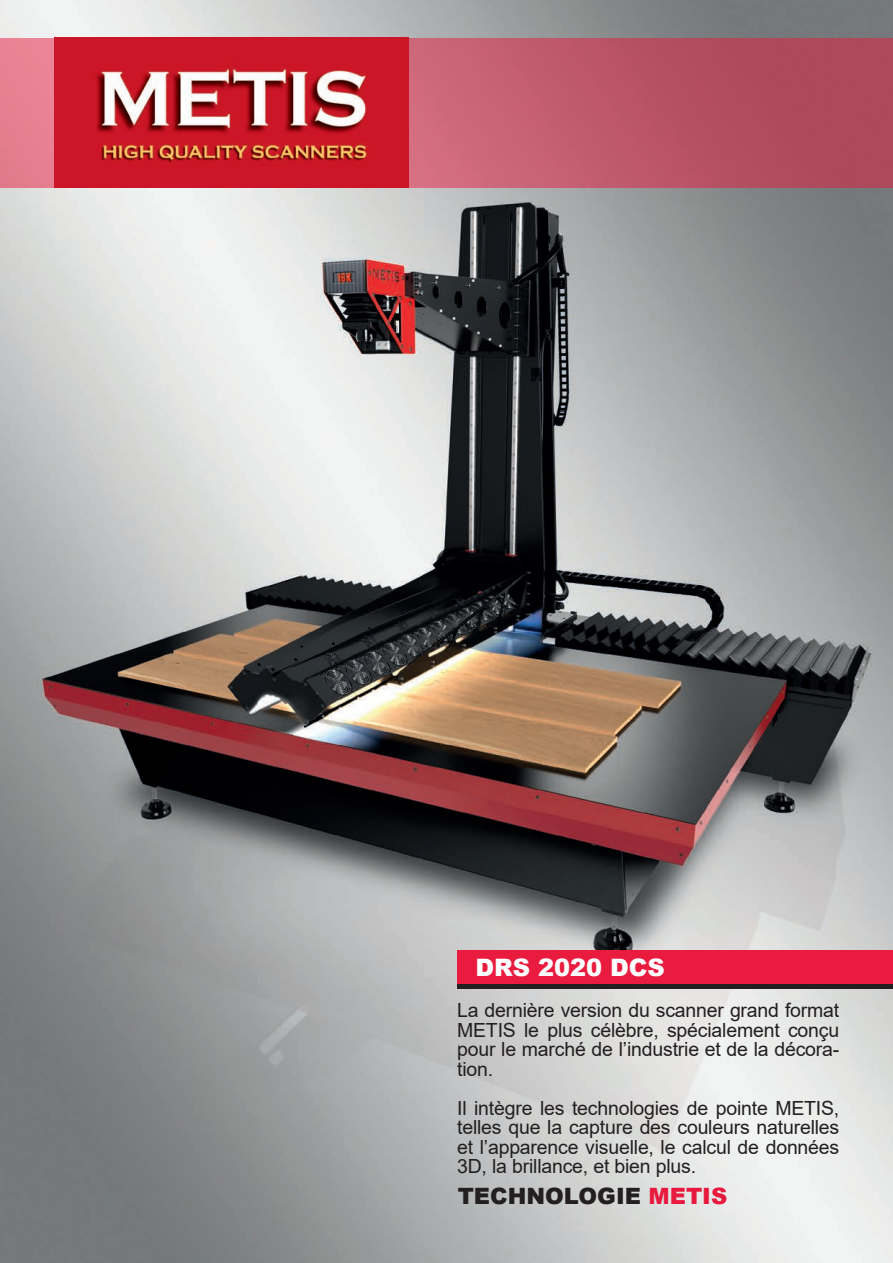
<style>
.page{position:relative;width:893px;height:1263px;background:#fff}
.page>*{position:absolute;margin:0;border:0;box-sizing:border-box;transform-origin:0 0}
.t1{font:900 24px "Arial";color:#fff}
.t2{font:900 22.5px "Arial";color:#231f20}
.t3{font:19.5px/19.5px "Arial";letter-spacing:-.01em;color:#231f20;text-align:justify}
.s1{color:#e8193d}
</style>
<div class="page">
<img style="left:0;top:0;width:893px;height:1263px">
<div style="left:409px;top:38px;width:484px;height:149px;background:linear-gradient(to right,#cf697b,#a74255)"></div>
<img style="left:54px;top:38px;width:355px;height:149px">
<div style="left:0;top:38px;width:54px;height:149px;background:#e78192"></div>
<svg style="left:546px;top:1193px;width:293px;height:16px"></svg>
<svg style="left:458px;top:1193px;width:73px;height:16px"></svg>
<div style="left:458px;top:956px;width:435px;height:33px;background:#231f20"></div>
<div style="left:457px;top:950px;width:436px;height:34px;background:#e91b3e"></div>
<p class="t1" style="left:475px;top:950px;width:191px">DRS 2020 DCS</p>
<p class="t3" style="left:457px;top:1001px;width:384px">La dernière version du scanner grand format METIS le plus célèbre, spécialement conçu pour le marché de l’industrie et de la décora&shy;tion.</p>
<p class="t3" style="left:457px;top:1098px;width:384px">Il intègre les technologies de pointe METIS, telles que la capture des couleurs naturelles et l’apparence visuelle, le calcul de données 3D, la brillance, et bien plus.</p>
<p class="t2" style="left:458px;top:1179px;width:271px">TECHNOLOGIE <span class="s1">METIS</span></p>
</div>
